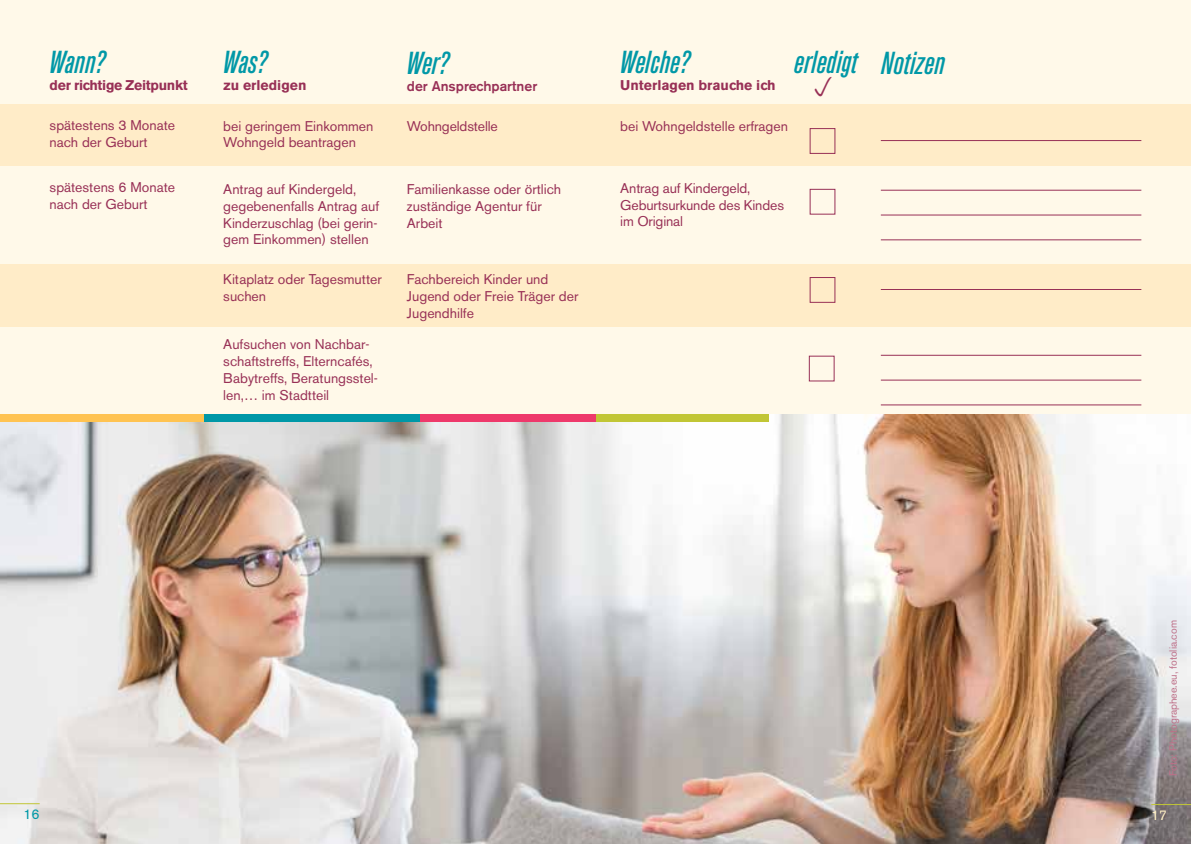
<style>
.page{position:relative;width:1191px;height:844px;background:#fff}
.page>*{position:absolute;margin:0;border:0;box-sizing:border-box;transform-origin:0 0}
.t1{font:italic 500 31.5px "Akzidenz Grotesk Condensed BQ";color:#0098a7}
.t2{font:14px/16.8px "Akzidenz Grotesk BE";color:#983056}
.t3{font:700 14px "Akzidenz Grotesk BE";color:#983056}
.t4{font:700 14px "Akzidenz Grotesk BE";letter-spacing:-.02em;color:#983056}
.t5{font:500 14px "Akzidenz Grotesk BE";color:#983056}
.t6{font:14px "Akzidenz Grotesk BE";color:#0098a7}
.t7{font:14px "Akzidenz Grotesk BE";color:#fff0c5}
.t8{font:10.5px "Akzidenz Grotesk BE";color:#be6f88}
</style>
<div class="page">
<div style="left:0;top:0;width:1191px;height:843px;background:#fff9e9"></div>
<img style="left:0;top:414px;width:1191px;height:429px">
<hr style="left:0;top:803px;width:40px;height:1px;background:#c1c635">
<div style="left:0;top:105px;width:1191px;height:61px;background:#ffecc8"></div>
<div style="left:0;top:264px;width:1191px;height:62px;background:#ffecc8"></div>
<hr style="left:1151px;top:803px;width:40px;height:1px;background:#c1c635">
<hr style="left:881px;top:140px;width:260px;height:1px;background:#983056">
<hr style="left:881px;top:190px;width:260px;height:1px;background:#983056">
<hr style="left:881px;top:214px;width:260px;height:1px;background:#983056">
<hr style="left:881px;top:239px;width:260px;height:1px;background:#983056">
<hr style="left:881px;top:289px;width:260px;height:1px;background:#983056">
<div style="left:548px;top:414px;width:221px;height:8px;background:#c1c635"></div>
<div style="left:375px;top:414px;width:220px;height:8px;background:#ee396b"></div>
<div style="left:199px;top:414px;width:221px;height:8px;background:#0098a7"></div>
<div style="left:0;top:414px;width:203px;height:8px;background:#ffc351"></div>
<div style="left:809px;top:128px;width:26px;height:26px;border:1px solid #983056"></div>
<div style="left:809px;top:277px;width:26px;height:26px;border:1px solid #983056"></div>
<hr style="left:881px;top:355px;width:260px;height:1px;background:#983056">
<hr style="left:881px;top:379px;width:260px;height:1px;background:#983056">
<hr style="left:881px;top:404px;width:260px;height:1px;background:#983056">
<h1 class="t1" style="left:50px;top:44px;width:58px">Wann?</h1>
<p class="t4" style="left:50px;top:77px;width:140px">der richtige Zeitpunkt</p>
<p class="t2" style="left:50px;top:117px;width:127px">spätestens 3 Monate nach der Geburt</p>
<p class="t2" style="left:50px;top:178px;width:127px">spätestens 6 Monate nach der Geburt</p>
<h1 class="t1" style="left:223px;top:44px;width:46px">Was?</h1>
<p class="t3" style="left:223px;top:77px;width:85px">zu erledigen</p>
<h1 class="t1" style="left:407px;top:45px;width:44px">Wer?</h1>
<p class="t5" style="left:407px;top:77px;width:132px">der Ansprechpartner</p>
<h1 class="t1" style="left:620px;top:44px;width:71px">Welche?</h1>
<p class="t3" style="left:620px;top:77px;width:157px">Unterlagen brauche ich</p>
<h1 class="t1" style="left:794px;top:44px;width:152px">erledigt Notizen</h1>
<p class="t2" style="left:407px;top:117px;width:92px">Wohngeldstelle</p>
<p class="t2" style="left:223px;top:117px;width:152px">bei geringem Einkommen<br>Wohngeld beantragen</p>
<p class="t2" style="left:620px;top:118px;width:169px">bei Wohngeldstelle erfragen</p>
<p class="t2" style="left:223px;top:181px;width:158px">Antrag auf Kindergeld, gegebenenfalls Antrag auf<br>Kinderzuschlag (bei gerin&shy;gem Einkommen) stellen</p>
<p class="t2" style="left:223px;top:271px;width:160px">Kitaplatz oder Tagesmutter suchen</p>
<p class="t2" style="left:407px;top:271px;width:173px">Fachbereich Kinder und<br>Jugend oder Freie Träger der<br>Jugendhilfe</p>
<p class="t2" style="left:620px;top:179px;width:165px">Antrag auf Kindergeld,<br>Geburtsurkunde des Kindes im Original</p>
<p class="t2" style="left:407px;top:181px;width:156px">Familienkasse oder örtlich zuständige Agentur für<br>Arbeit</p>
<p class="t2" style="left:223px;top:336px;width:156px">Aufsuchen von Nachbar&shy;schaftstreffs, Elterncafés,<br>Babytreffs, Beratungsstel&shy;len,… im Stadtteil</p>
<p class="t6" style="left:23px;top:805px;width:18px">16</p>
<p class="t8" style="left:1167px;top:776px;width:158px;rotate:-90deg">Foto: Photographee.eu, fotolia.com</p>
<p class="t7" style="left:1151px;top:806px;width:17px">17</p>
</div>
